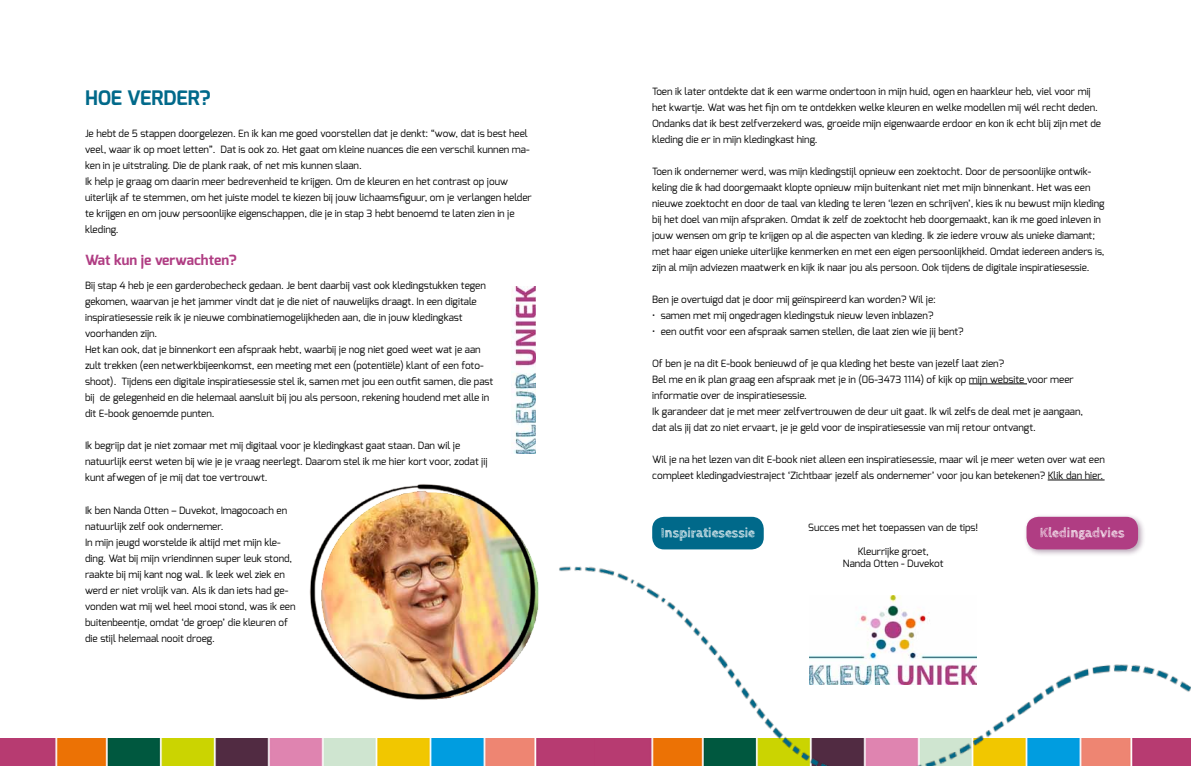
<style>
.page{position:relative;width:1191px;height:766px;background:#fff}
.page>*{position:absolute;margin:0;border:0;box-sizing:border-box;transform-origin:0 0}
.t1{font:700 20px "Exo";color:#00698a}
.t2{font:700 14px "Cabin Sketch";color:#fff}
.t3{font:700 14px "Exo";color:#b03d83}
.t4{font:10px/16px "Exo";color:#000}
</style>
<div class="page">
<img style="left:0;top:738px;width:525px;height:27px">
<img style="left:525px;top:383px;width:666px;height:382px">
<img style="left:810px;top:595px;width:166px;height:89px">
<svg style="left:535px;top:286px;width:4px;height:167px"></svg>
<img style="left:511px;top:286px;width:24px;height:167px">
<img style="left:309px;top:473px;width:246px;height:234px">
<div style="left:1023px;top:513px;width:122px;height:43px;background:#4e224b;opacity:.4"></div>
<div style="left:1026px;top:516px;width:112px;height:33px;background:#b03d83;border-radius:12px"></div>
<div style="left:652px;top:516px;width:111px;height:33px;background:#00698a;border-radius:12px"></div>
<h1 class="t1" style="left:85px;top:85px;width:127px">HOE VERDER?</h1>
<p class="t4" style="left:85px;top:125px;width:448px">Je hebt de 5 stappen doorgelezen. En ik kan me goed voorstellen dat je denkt: “wow, dat is best heel veel, waar ik op moet letten”. Dat is ook zo. Het gaat om kleine nuances die een verschil kunnen ma&shy;ken in je uitstraling. Die de plank raak, of net mis kunnen slaan.<br>Ik help je graag om daarin meer bedrevenheid te krijgen. Om de kleuren en het contrast op jouw uiterlijk af te stemmen, om het juiste model te kiezen bij jouw lichaamsfiguur, om je verlangen helder te krijgen en om jouw persoonlijke eigenschappen, die je in stap 3 hebt benoemd te laten zien in je kleding.</p>
<h2 class="t3" style="left:85px;top:251px;width:153px">Wat kun je verwachten?</h2>
<p class="t4" style="left:85px;top:277px;width:410px">Bij stap 4 heb je een garderobecheck gedaan. Je bent daarbij vast ook kledingstukken tegen gekomen, waarvan je het jammer vindt dat je die niet of nauwelijks draagt. In een digitale inspiratiesessie reik ik je nieuwe combinatiemogelijkheden aan, die in jouw kledingkast voorhanden zijn.<br>Het kan ook, dat je binnenkort een afspraak hebt, waarbij je nog niet goed weet wat je aan zult trekken (een netwerkbijeenkomst, een meeting met een (potentiële) klant of een foto&shy;shoot). Tijdens een digitale inspiratiesessie stel ik, samen met jou een outfit samen, die past bij de gelegenheid en die helemaal aansluit bij jou als persoon, rekening houdend met alle in dit E-book genoemde punten.</p>
<p class="t4" style="left:85px;top:437px;width:404px">Ik begrijp dat je niet zomaar met mij digitaal voor je kledingkast gaat staan. Dan wil je natuurlijk eerst weten bij wie je je vraag neerlegt. Daarom stel ik me hier kort voor, zodat jij kunt afwegen of je mij dat toe vertrouwt.</p>
<p class="t4" style="left:85px;top:501px;width:212px">Ik ben Nanda Otten – Duvekot, Imagocoach en natuurlijk zelf ook ondernemer.<br>In mijn jeugd worstelde ik altijd met mijn kle&shy;ding. Wat bij mijn vriendinnen super leuk stond, raakte bij mij kant nog wal. Ik leek wel ziek en werd er niet vrolijk van. Als ik dan iets had ge&shy;vonden wat mij wel heel mooi stond, was ik een buitenbeentje, omdat ‘de groep’ die kleuren of die stijl helemaal nooit droeg.</p>
<p class="t4" style="left:652px;top:83px;width:450px">Toen ik later ontdekte dat ik een warme ondertoon in mijn huid, ogen en haarkleur heb, viel voor mij het kwartje. Wat was het fijn om te ontdekken welke kleuren en welke modellen mij wél recht deden.<br>Ondanks dat ik best zelfverzekerd was, groeide mijn eigenwaarde erdoor en kon ik echt blij zijn met de kleding die er in mijn kledingkast hing.</p>
<p class="t4" style="left:652px;top:163px;width:454px">Toen ik ondernemer werd, was mijn kledingstijl opnieuw een zoektocht. Door de persoonlijke ontwik&shy;keling die ik had doorgemaakt klopte opnieuw mijn buitenkant niet met mijn binnenkant. Het was een nieuwe zoektocht en door de taal van kleding te leren ‘lezen en schrijven’, kies ik nu bewust mijn kleding bij het doel van mijn afspraken. Omdat ik zelf de zoektocht heb doorgemaakt, kan ik me goed inleven in jouw wensen om grip te krijgen op al die aspecten van kleding. Ik zie iedere vrouw als unieke diamant; met haar eigen unieke uiterlijke kenmerken en met een eigen persoonlijkheid. Omdat iedereen anders is, zijn al mijn adviezen maatwerk en kijk ik naar jou als persoon. Ook tijdens de digitale inspiratiesessie.</p>
<p class="t4" style="left:652px;top:291px;width:285px">Ben je overtuigd dat je door mij geïnspireerd kan worden? Wil je:</p>
<p class="t4" style="left:652px;top:307px;width:283px">• samen met mij ongedragen kledingstuk nieuw leven inblazen?</p>
<p class="t4" style="left:652px;top:323px;width:313px">• een outfit voor een afspraak samen stellen, die laat zien wie jij bent?</p>
<p class="t4" style="left:652px;top:355px;width:432px">Of ben je na dit E-book benieuwd of je qua kleding het beste van jezelf laat zien?<br>Bel me en ik plan graag een afspraak met je in (06-3473 1114) of kijk op mijn website voor meer informatie over de inspiratiesessie.<br>Ik garandeer dat je met meer zelfvertrouwen de deur uit gaat. Ik wil zelfs de deal met je aangaan, dat als jij dat zo niet ervaart, je je geld voor de inspiratiesessie van mij retour ontvangt.</p>
<p class="t4" style="left:652px;top:451px;width:454px">Wil je na het lezen van dit E-book niet alleen een inspiratiesessie, maar wil je meer weten over wat een compleet kledingadviestraject ‘Zichtbaar jezelf als ondernemer’ voor jou kan betekenen? Klik dan hier.</p>
<p class="t4" style="left:808px;top:519px;width:171px">Succes met het toepassen van de tips!</p>
<p class="t4" style="left:843px;top:545px;width:102px;line-height:12px;text-align:center">Kleurrijke groet,<br>Nanda Otten - Duvekot</p>
<h2 class="t2" style="left:661px;top:524px;width:96px">Inspiratiesessie</h2>
<h2 class="t2" style="left:1039px;top:524px;width:86px">Kledingadvies</h2>
</div>
